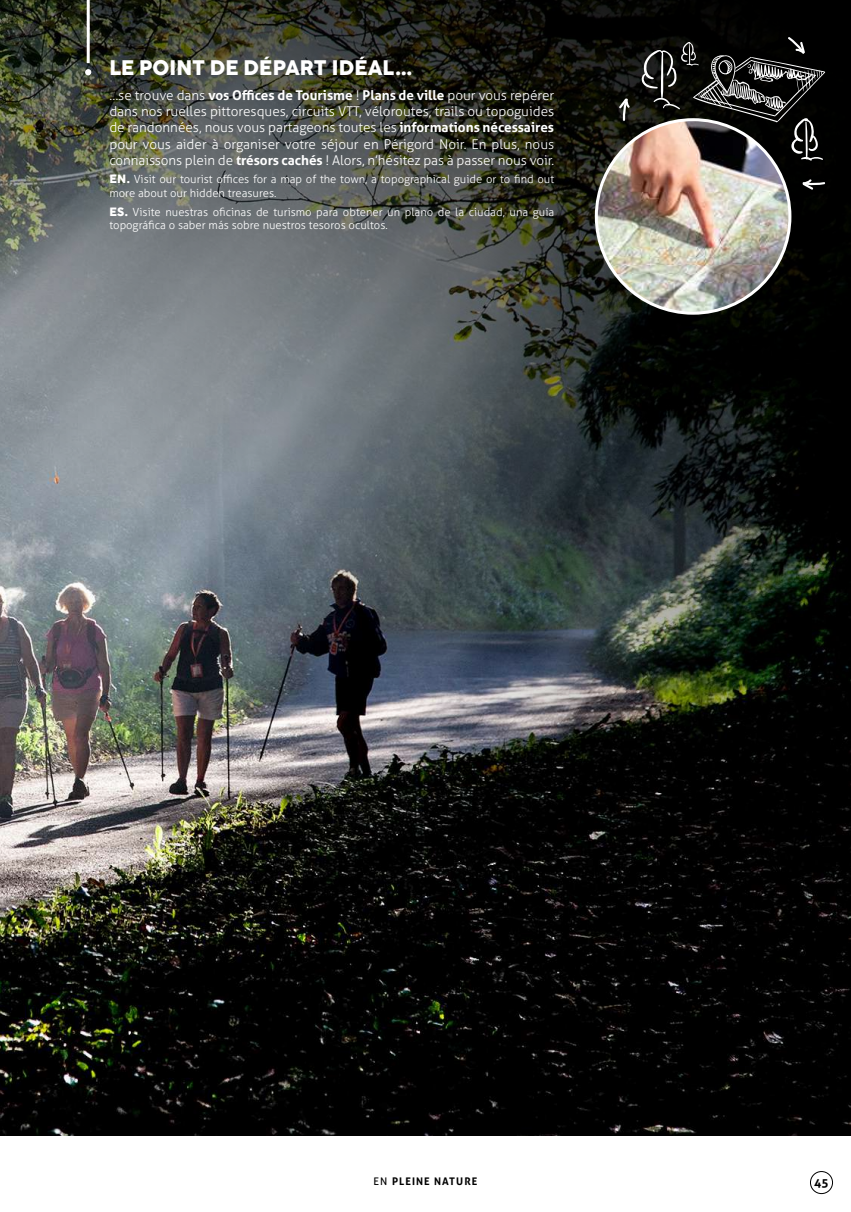
<style>
.page{position:relative;width:851px;height:1212px;background:#fff}
.page>*{position:absolute;margin:0;border:0;box-sizing:border-box;transform-origin:0 0}
.t1{font:800 21px "Coco Sharp Trial";letter-spacing:.005em;color:#fff}
.t2{font:300 13.5px/16.2px "Aller";letter-spacing:-.005em;color:#fff;text-align:justify}
.t3{font:700 12px "Aller";color:#000}
.t4{font:300 11.25px/13.5px "Aller";color:#fff}
.t5{font:700 10.5px "Aller";letter-spacing:.1em;color:#000}
.s1{font-weight:700}
.s2{font-family:"Coco Sharp Trial";font-weight:800;font-size:12px}
.s3{font-weight:400}
</style>
<div class="page">
<div style="left:810px;top:1171px;width:22px;height:23px;border:1px solid #000;border-radius:50%"></div>
<img style="left:0;top:0;width:850px;height:1135px">
<hr style="left:87px;top:0;width:3px;height:63px;background:#fff">
<svg style="left:85px;top:69px;width:6px;height:6px"></svg>
<img style="left:596px;top:120px;width:193px;height:193px;border-radius:97px">
<svg style="left:801px;top:179px;width:24px;height:11px"></svg>
<svg style="left:618px;top:98px;width:12px;height:23px"></svg>
<svg style="left:640px;top:36px;width:185px;height:125px;background:#393533"></svg>
<h1 class="t1" style="left:109px;top:56px;width:304px">LE POINT DE DÉPART IDÉAL…</h1>
<p class="t2" style="left:109px;top:87px;width:446px">…se trouve dans <span class="s1">vos Offices de Tourisme</span> ! <span class="s1">Plans de ville</span> pour vous repérer dans nos ruelles pittoresques, circuits VTT, véloroutes, trails ou topoguides de randonnées, nous vous partageons toutes les <span class="s1">informations nécessaires </span>pour vous aider à organiser votre séjour en Périgord Noir. En plus, nous connaissons plein de <span class="s1">trésors cachés</span> ! Alors, n’hésitez pas à passer nous voir.</p>
<p class="t4" style="left:109px;top:173px;width:446px"><span class="s2">EN.</span> Visit our tourist offices for a map of the town, a topographical guide or to find out more about our hidden treasures.</p>
<p class="t4" style="left:109px;top:205px;width:446px"><span class="s2">ES.</span> Visite nuestras oficinas de turismo para obtener un plano de la ciudad, una guía topográfica o saber más sobre nuestros tesoros ocultos.</p>
<p class="t5" style="left:373px;top:1175px;width:105px"><span class="s3">EN</span> PLEINE NATURE</p>
<p class="t3" style="left:814px;top:1175px;width:16px">45</p>
</div>
